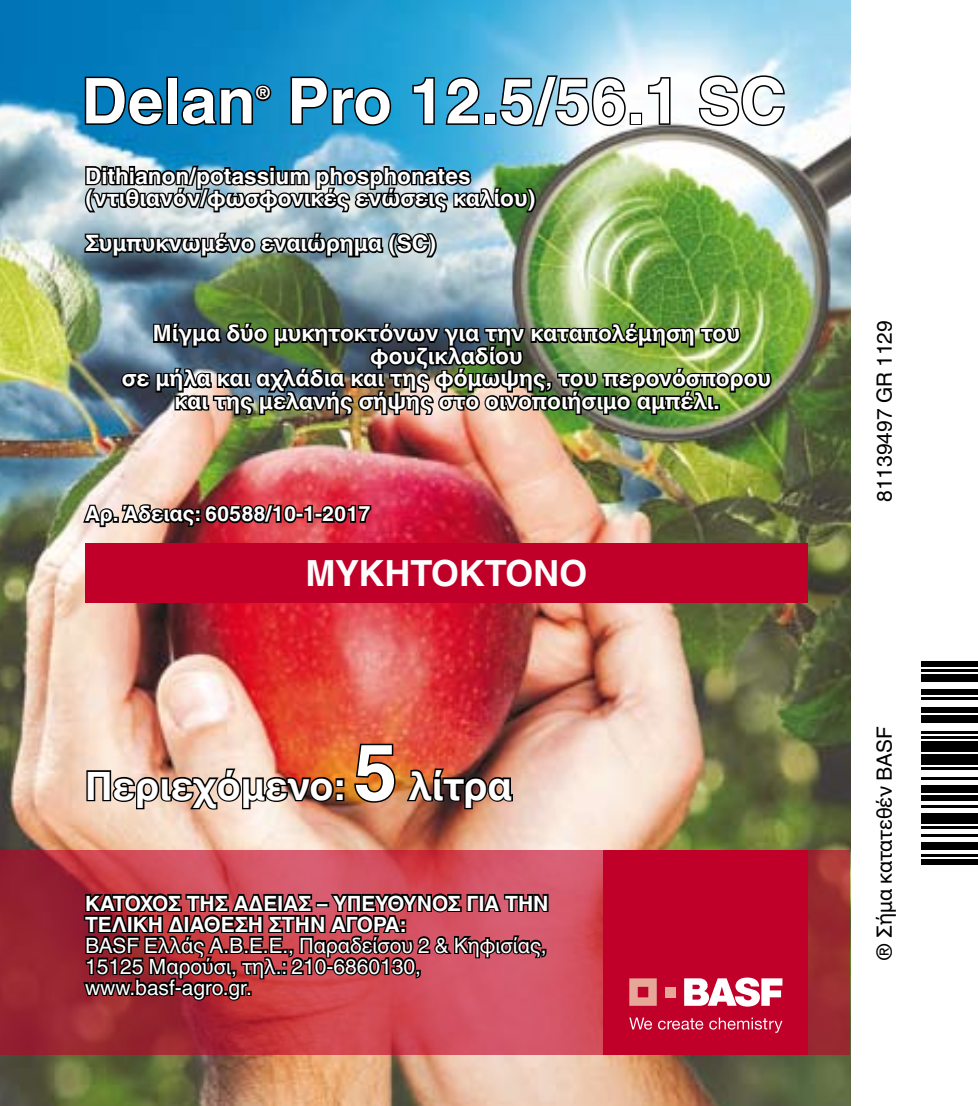
<style>
.page{position:relative;width:978px;height:1106px;background:#fff}
.page>*{position:absolute;margin:0;border:0;box-sizing:border-box;transform-origin:0 0}
.t1{font:700 63px "Helvetica Linotype";color:#fff}
.t2{font:700 39px "Helvetica Linotype";color:#fff}
.t3{font:700 36px "Helvetica Linotype";color:#fdfdfd}
.t4{font:700 22.5px/22.5px "Helvetica Linotype";color:#fff}
.t5{font:21px/21px "Helvetica Linotype";color:#fff}
.t6{font:700 21px/21px "Helvetica Linotype";color:#fff}
.t7{font:21px "Helvetica Linotype";color:#000}
.t8{font:700 18px "Helvetica Linotype";color:#fff}
.s1{font-size:78px}
</style>
<div class="page">
<img style="left:0;top:0;width:850px;height:1106px">
<svg style="left:0;top:850px;width:850px;height:204px"></svg>
<div style="left:922px;top:859px;width:56px;height:6px;background:#000"></div>
<hr style="left:922px;top:854px;width:56px;height:3px;background:#000">
<div style="left:922px;top:841px;width:56px;height:8px;background:#000"></div>
<hr style="left:922px;top:834px;width:56px;height:2px;background:#000">
<hr style="left:922px;top:826px;width:56px;height:2px;background:#000">
<div style="left:922px;top:813px;width:56px;height:10px;background:#000"></div>
<hr style="left:922px;top:805px;width:56px;height:3px;background:#000">
<div style="left:922px;top:795px;width:56px;height:5px;background:#000"></div>
<div style="left:922px;top:785px;width:56px;height:7px;background:#000"></div>
<hr style="left:922px;top:777px;width:56px;height:3px;background:#000">
<hr style="left:922px;top:767px;width:56px;height:2px;background:#000">
<div style="left:922px;top:754px;width:56px;height:10px;background:#000"></div>
<div style="left:922px;top:741px;width:56px;height:10px;background:#000"></div>
<hr style="left:922px;top:736px;width:56px;height:2px;background:#000">
<hr style="left:922px;top:731px;width:56px;height:2px;background:#000">
<div style="left:922px;top:715px;width:56px;height:8px;background:#000"></div>
<div style="left:922px;top:707px;width:56px;height:6px;background:#000"></div>
<hr style="left:922px;top:697px;width:56px;height:3px;background:#000">
<div style="left:922px;top:689px;width:56px;height:5px;background:#000"></div>
<div style="left:922px;top:674px;width:56px;height:8px;background:#000"></div>
<hr style="left:922px;top:669px;width:56px;height:2px;background:#000">
<div style="left:922px;top:661px;width:56px;height:5px;background:#000"></div>
<svg style="left:83px;top:75px;width:82px;height:52px"></svg>
<div style="left:166px;top:77px;width:12px;height:48px;border:3px solid #000"></div>
<svg style="left:180px;top:82px;width:93px;height:46px"></svg>
<svg style="left:289px;top:75px;width:104px;height:52px"></svg>
<svg style="left:411px;top:76px;width:25px;height:50px"></svg>
<svg style="left:444px;top:76px;width:37px;height:50px"></svg>
<div style="left:484px;top:113px;width:12px;height:12px;border:3px solid #000"></div>
<svg style="left:498px;top:73px;width:129px;height:55px"></svg>
<div style="left:630px;top:113px;width:12px;height:12px;border:3px solid #000"></div>
<svg style="left:647px;top:76px;width:25px;height:50px"></svg>
<svg style="left:697px;top:74px;width:90px;height:54px"></svg>
<img style="left:85px;top:766px;width:250px;height:50px">
<div style="left:336px;top:792px;width:8px;height:9px;border:3px solid #000"></div>
<div style="left:336px;top:778px;width:8px;height:9px;border:3px solid #000"></div>
<svg style="left:353px;top:742px;width:44px;height:62px"></svg>
<img style="left:404px;top:766px;width:110px;height:44px">
<img style="left:83px;top:163px;width:455px;height:107px">
<img style="left:119px;top:300px;width:655px;height:128px">
<div style="left:713px;top:404px;width:7px;height:6px;border:3px solid #000"></div>
<img style="left:81px;top:490px;width:292px;height:38px">
<div style="left:85px;top:543px;width:723px;height:60px;background:#c1002a"></div>
<svg style="left:81px;top:879px;width:469px;height:138px"></svg>
<div style="left:604px;top:850px;width:204px;height:204px;background:#c1002a"></div>
<svg style="left:684px;top:977px;width:98px;height:29px"></svg>
<svg style="left:629px;top:978px;width:28px;height:27px"></svg>
<div style="left:665px;top:986px;width:11px;height:11px;background:#e7a798"></div>
<svg style="left:629px;top:1017px;width:23px;height:12px"></svg>
<svg style="left:658px;top:1018px;width:45px;height:11px"></svg>
<svg style="left:709px;top:1017px;width:73px;height:15px"></svg>
<h1 class="t1" style="left:82px;top:65px;width:175px">Delan</h1>
<p class="t8" style="left:255px;top:83px;width:17px">®</p>
<h1 class="t1" style="left:287px;top:65px;width:500px">Pro 12.5/56.1 SC</h1>
<p class="t4" style="left:85px;top:165px;width:452px">Dithianon/potassium phosphonates (ντιθιανόν/φωσφονικές ενώσεις καλίου)</p>
<p class="t4" style="left:85px;top:232px;width:353px">Συμπυκνωμένο εναιώρημα (SC)</p>
<p class="t4" style="left:122px;top:322px;width:651px;text-align:center">Μίγμα δύο μυκητοκτόνων για την καταπολέμηση του φουζικλαδίου<br>σε μήλα και αχλάδια και της φόμωψης, του περονόσπορου και της μελανής σήψης στο οινοποιήσιμο αμπέλι.</p>
<p class="t6" style="left:85px;top:503px;width:287px">Αρ. Άδειας: 60588/10-1-2017</p>
<h3 class="t3" style="left:305px;top:552px;width:283px">ΜΥΚΗΤΟΚΤΟΝΟ</h3>
<h2 class="t2" style="left:85px;top:763px;width:429px">Περιεχόμενο: <span class="s1">5</span> λίτρα</h2>
<p class="t6" style="left:85px;top:892px;width:465px">ΚΑΤΟΧΟΣ ΤΗΣ ΑΔΕΙΑΣ – ΥΠΕΥΘΥΝΟΣ ΓΙΑ ΤΗΝ<br>ΤΕΛΙΚΗ ΔΙΑΘΕΣΗ ΣΤΗΝ ΑΓΟΡΑ:</p>
<p class="t5" style="left:85px;top:934px;width:463px">BASF Ελλάς Α.Β.Ε.Ε., Παραδείσου 2 &amp; Κηφισίας,<br>15125 Μαρούσι, τηλ.: 210-6860130, www.basf-agro.gr.</p>
<p class="t7" style="left:872px;top:502px;width:183px;rotate:-90deg">81139497 GR 1129</p>
<p class="t7" style="left:872px;top:961px;width:236px;rotate:-90deg">® Σήμα κατατεθέν BASF</p>
</div>
